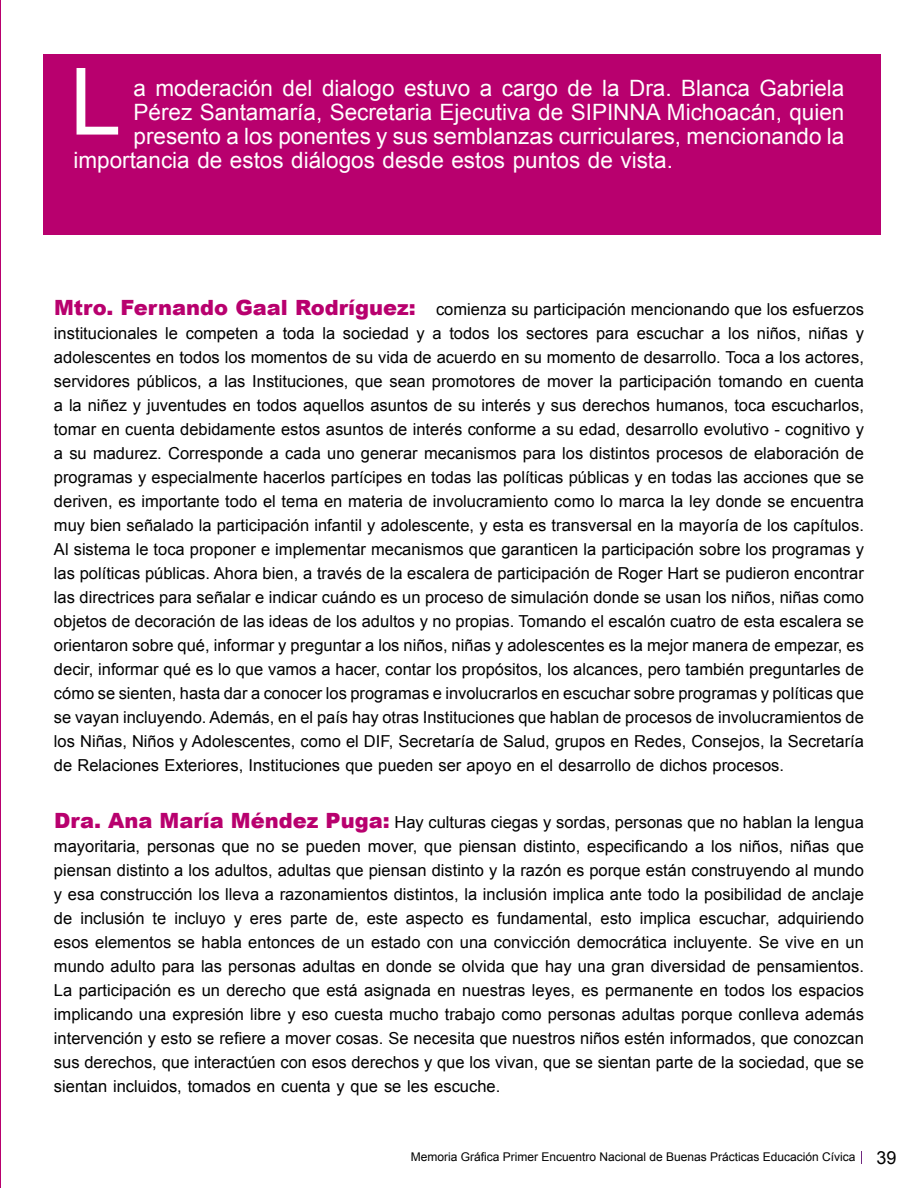
<style>
.page{position:relative;width:918px;height:1188px;background:#fff}
.page>*{position:absolute;margin:0;border:0;box-sizing:border-box;transform-origin:0 0}
.t1{font:93px "Arial";color:#fff}
.t2{font:22.5px "Arial";color:#fff}
.t3{font:16.5px/24px "Arial";color:#000101;text-align:justify}
.t4{font:12px "Arial";color:#000}
.s1{font-weight:900;font-size:21px;color:#b8006e}
.s2{font-size:18px}
</style>
<div class="page">
<svg style="left:861px;top:1151px;width:1px;height:13px"></svg>
<hr style="left:0;top:0;width:1px;height:1188px;background:#b8006e">
<div style="left:43px;top:54px;width:838px;height:180px;background:#b8006e"></div>
<h1 class="t1" style="left:70px;top:41px;width:53px">L</h1>
<h2 class="t2" style="left:134px;top:74px;width:712px">a moderación del dialogo estuvo a cargo de la Dra. Blanca Gabriela</h2>
<h2 class="t2" style="left:134px;top:98px;width:712px">Pérez Santamaría, Secretaria Ejecutiva de SIPINNA Michoacán, quien</h2>
<h2 class="t2" style="left:134px;top:122px;width:712px">presento a los ponentes y sus semblanzas curriculares, mencionando la</h2>
<h2 class="t2" style="left:73px;top:146px;width:601px">importancia de estos diálogos desde estos puntos de vista.</h2>
<p class="t3" style="left:54px;top:297px;width:811px"><span class="s1">Mtro. Fernando Gaal Rodríguez:</span> comienza su participación mencionando que los esfuerzos institucionales le competen a toda la sociedad y a todos los sectores para escuchar a los niños, niñas y adolescentes en todos los momentos de su vida de acuerdo en su momento de desarrollo. Toca a los actores, servidores públicos, a las Instituciones, que sean promotores de mover la participación tomando en cuenta a la niñez y juventudes en todos aquellos asuntos de su interés y sus derechos humanos, toca escucharlos, tomar en cuenta debidamente estos asuntos de interés conforme a su edad, desarrollo evolutivo - cognitivo y a su madurez. Corresponde a cada uno generar mecanismos para los distintos procesos de elaboración de programas y especialmente hacerlos partícipes en todas las políticas públicas y en todas las acciones que se deriven, es importante todo el tema en materia de involucramiento como lo marca la ley donde se encuentra muy bien señalado la participación infantil y adolescente, y esta es transversal en la mayoría de los capítulos.<br>Al sistema le toca proponer e implementar mecanismos que garanticen la participación sobre los programas y las políticas públicas. Ahora bien, a través de la escalera de participación de Roger Hart se pudieron encontrar las directrices para señalar e indicar cuándo es un proceso de simulación donde se usan los niños, niñas como objetos de decoración de las ideas de los adultos y no propias. Tomando el escalón cuatro de esta escalera se orientaron sobre qué, informar y preguntar a los niños, niñas y adolescentes es la mejor manera de empezar, es decir, informar qué es lo que vamos a hacer, contar los propósitos, los alcances, pero también preguntarles de cómo se sienten, hasta dar a conocer los programas e involucrarlos en escuchar sobre programas y políticas que se vayan incluyendo. Además, en el país hay otras Instituciones que hablan de procesos de involucramientos de los Niñas, Niños y Adolescentes, como el DIF, Secretaría de Salud, grupos en Redes, Consejos, la Secretaría de Relaciones Exteriores, Instituciones que pueden ser apoyo en el desarrollo de dichos procesos.</p>
<p class="t3" style="left:54px;top:810px;width:811px"><span class="s1">Dra. Ana María Méndez Puga:</span> Hay culturas ciegas y sordas, personas que no hablan la lengua mayoritaria, personas que no se pueden mover, que piensan distinto, especificando a los niños, niñas que piensan distinto a los adultos, adultas que piensan distinto y la razón es porque están construyendo al mundo y esa construcción los lleva a razonamientos distintos, la inclusión implica ante todo la posibilidad de anclaje de inclusión te incluyo y eres parte de, este aspecto es fundamental, esto implica escuchar, adquiriendo esos elementos se habla entonces de un estado con una convicción democrática incluyente. Se vive en un mundo adulto para las personas adultas en donde se olvida que hay una gran diversidad de pensamientos.<br>La participación es un derecho que está asignada en nuestras leyes, es permanente en todos los espacios implicando una expresión libre y eso cuesta mucho trabajo como personas adultas porque conlleva además intervención y esto se refiere a mover cosas. Se necesita que nuestros niños estén informados, que conozcan sus derechos, que interactúen con esos derechos y que los vivan, que se sientan parte de la sociedad, que se sientan incluidos, tomados en cuenta y que se les escuche.</p>
<p class="t4" style="left:411px;top:1149px;width:487px">Memoria Gráfica Primer Encuentro Nacional de Buenas Prácticas Educación Cívica <span class="s2">39</span></p>
</div>
